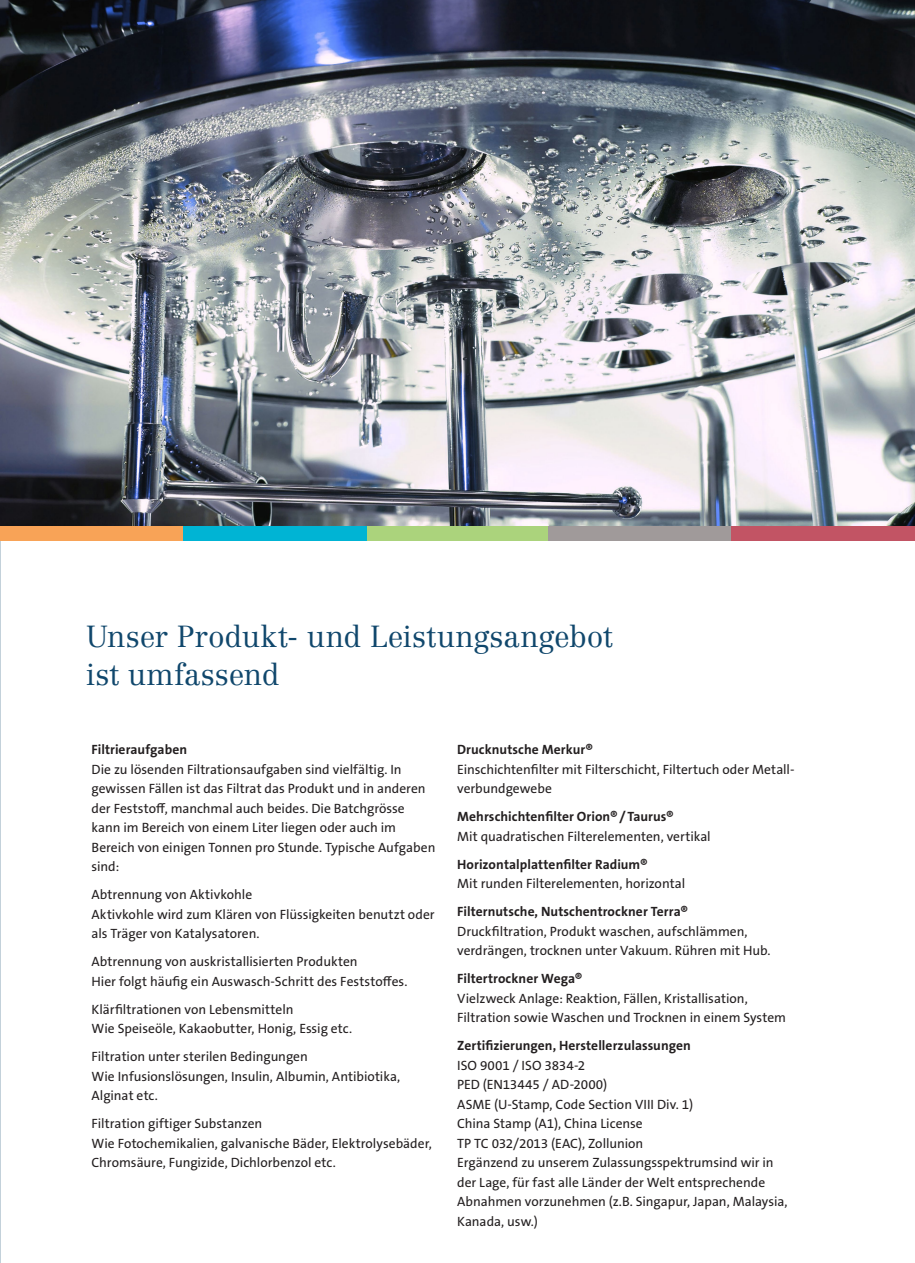
<style>
.page{position:relative;width:915px;height:1263px;background:#fff}
.page>*{position:absolute;margin:0;border:0;box-sizing:border-box;transform-origin:0 0}
.t1{font:300 30px/37.5px "Centennial LT Pro";color:#10476c}
.t2{font:13.5px/19.5px "The Sans B W5 Plain";color:#231f20}
.t3{font:700 13.5px "The Sans B W7";letter-spacing:.005em;color:#231f20}
</style>
<div class="page">
<img style="left:0;top:0;width:914px;height:526px">
<div style="left:366px;top:526px;width:183px;height:15px;background:#abd37c"></div>
<div style="left:548px;top:526px;width:183px;height:15px;background:#a09a9a"></div>
<div style="left:731px;top:526px;width:183px;height:15px;background:#c25464"></div>
<div style="left:0;top:526px;width:183px;height:15px;background:#f8a357"></div>
<div style="left:183px;top:526px;width:183px;height:15px;background:#00b4d4"></div>
<h1 class="t1" style="left:86px;top:618px;width:528px">Unser Produkt- und Leistungsangebot ist umfassend</h1>
<p class="t3" style="left:91px;top:741px;width:97px">Filtrieraufgaben</p>
<p class="t2" style="left:91px;top:759px;width:345px">Die zu lösenden Filtrationsaufgaben sind vielfältig. In gewissen Fällen ist das Filtrat das Produkt und in anderen der Feststoff, manchmal auch beides. Die Batchgrösse kann im Bereich von einem Liter liegen oder auch im Bereich von einigen Tonnen pro Stunde. Typische Aufgaben sind:</p>
<p class="t2" style="left:91px;top:885px;width:344px">Abtrennung von Aktivkohle<br>Aktivkohle wird zum Klären von Flüssigkeiten benutzt oder als Träger von Katalysatoren.</p>
<p class="t2" style="left:91px;top:952px;width:317px">Abtrennung von auskristallisierten Produkten<br>Hier folgt häufig ein Auswasch-Schritt des Feststoffes.</p>
<p class="t2" style="left:91px;top:999px;width:262px">Klärfiltrationen von Lebensmitteln<br>Wie Speiseöle, Kakaobutter, Honig, Essig etc.</p>
<p class="t2" style="left:91px;top:1047px;width:310px">Filtration unter sterilen Bedingungen<br>Wie Infusionslösungen, Insulin, Albumin, Antibiotika,<br>Alginat etc.</p>
<p class="t2" style="left:91px;top:1114px;width:342px">Filtration giftiger Substanzen<br>Wie Fotochemikalien, galvanische Bäder, Elektrolysebäder,<br>Chromsäure, Fungizide, Dichlorbenzol etc.</p>
<p class="t3" style="left:457px;top:741px;width:137px">Drucknutsche Merkur®</p>
<p class="t2" style="left:457px;top:759px;width:339px">Einschichtenfilter mit Filterschicht, Filtertuch oder Metall&shy;verbundgewebe</p>
<p class="t3" style="left:457px;top:808px;width:218px">Mehrschichtenfilter Orion®/Taurus®</p>
<p class="t2" style="left:457px;top:826px;width:255px">Mit quadratischen Filterelementen, vertikal</p>
<p class="t3" style="left:457px;top:855px;width:192px">Horizontalplattenfilter Radium®</p>
<p class="t2" style="left:457px;top:874px;width:229px">Mit runden Filterelementen, horizontal</p>
<p class="t3" style="left:457px;top:903px;width:232px">Filternutsche, Nutschentrockner Terra®</p>
<p class="t2" style="left:457px;top:921px;width:315px">Druckfiltration, Produkt waschen, aufschlämmen, verdrängen, trocknen unter Vakuum. Rühren mit Hub.</p>
<p class="t3" style="left:457px;top:970px;width:127px">Filtertrockner Wega®</p>
<p class="t2" style="left:457px;top:988px;width:330px">Vielzweck Anlage: Reaktion, Fällen, Kristallisation,<br>Filtration sowie Waschen und Trocknen in einem System</p>
<p class="t3" style="left:457px;top:1037px;width:235px">Zertifizierungen, Herstellerzulassungen</p>
<p class="t2" style="left:457px;top:1055px;width:332px">ISO 9001 / ISO 3834-2<br>PED (EN13445 / AD-2000)<br>ASME (U-Stamp, Code Section VIII Div. 1)<br>China Stamp (A1), China License<br>TP TC 032/2013 (EAC), Zollunion<br>Ergänzend zu unserem Zulassungsspektrumsind wir in der Lage, für fast alle Länder der Welt entsprechende Abnahmen vorzunehmen (z.B. Singapur, Japan, Malaysia, Kanada, usw.)</p>
</div>
